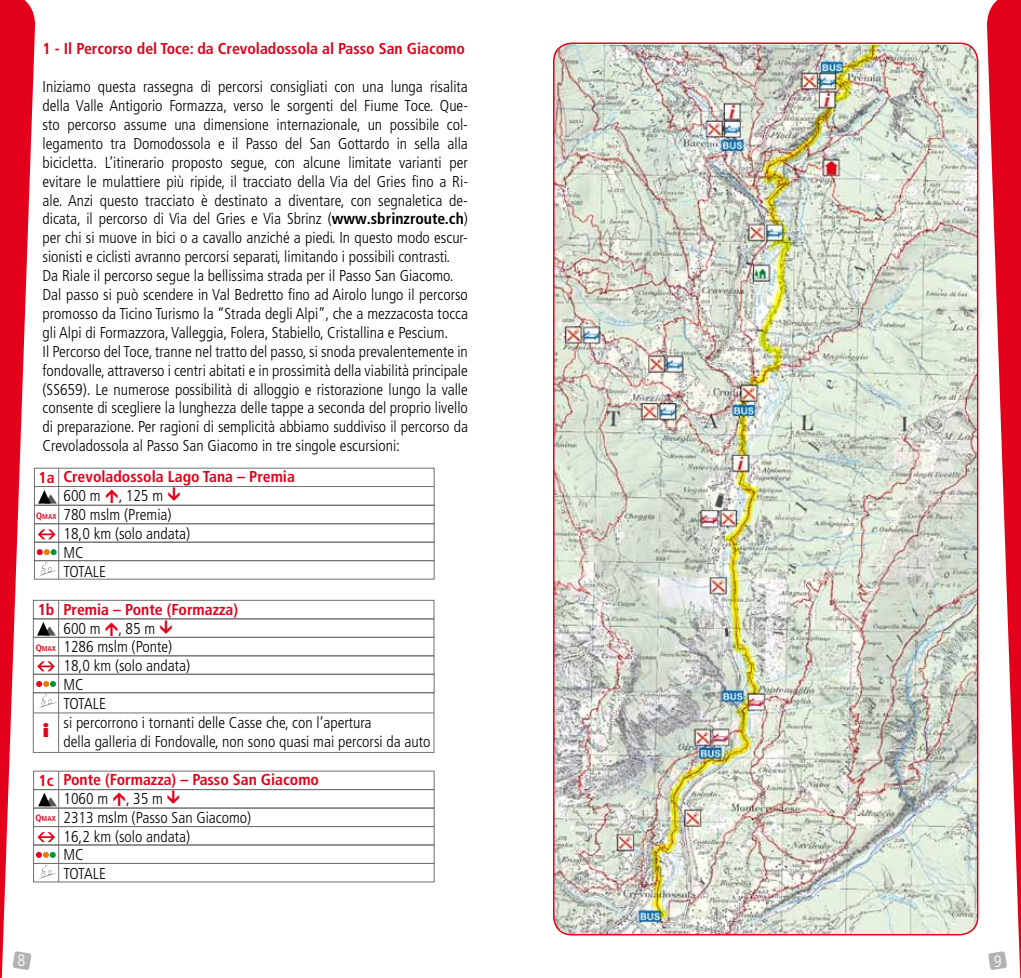
<style>
.page{position:relative;width:1021px;height:978px;background:#fff}
.page>*{position:absolute;margin:0;border:0;box-sizing:border-box;transform-origin:0 0}
.t1{font:800 19.5px "Futura EF";color:#e2001a}
.t2{font:300 condensed 16.5px "Frutiger LT Pro";color:#fff}
.t3{font:300 condensed 15.75px/18.9px "Frutiger LT Pro";color:#000}
.t4{font:700 condensed 15.75px "Frutiger LT Pro";color:#e2001a}
.t5{font:700 condensed 7.05px "Frutiger LT Pro";color:#e2001a}
.s1{font-weight:700}
.s2{font-size:9.3px}
</style>
<div class="page">
<svg style="left:986px;top:0;width:34px;height:970px"></svg>
<img style="left:554px;top:45px;width:423px;height:889px">
<div style="left:553px;top:43px;width:425px;height:892px;border:2px solid #e2001a;border-radius:18px"></div>
<div style="left:34px;top:542px;width:400px;height:19px;border:1px solid #707172"></div>
<div style="left:34px;top:468px;width:400px;height:37px;border:1px solid #707172"></div>
<div style="left:34px;top:505px;width:400px;height:19px;border:1px solid #707172"></div>
<div style="left:34px;top:560px;width:400px;height:19px;border:1px solid #707172"></div>
<div style="left:33px;top:674px;width:401px;height:19px;border:1px solid #707172"></div>
<div style="left:33px;top:600px;width:401px;height:19px;border:1px solid #707172"></div>
<div style="left:33px;top:637px;width:401px;height:19px;border:1px solid #707172"></div>
<div style="left:33px;top:693px;width:401px;height:60px;border:1px solid #707172"></div>
<div style="left:33px;top:845px;width:401px;height:19px;border:1px solid #707172"></div>
<div style="left:33px;top:789px;width:401px;height:19px;border:1px solid #707172"></div>
<div style="left:33px;top:808px;width:401px;height:19px;border:1px solid #707172"></div>
<div style="left:33px;top:826px;width:401px;height:19px;border:1px solid #707172"></div>
<div style="left:33px;top:863px;width:401px;height:19px;border:1px solid #707172"></div>
<div style="left:33px;top:771px;width:401px;height:19px;border:1px solid #707172"></div>
<svg style="left:0;top:0;width:58px;height:978px"></svg>
<hr style="left:58px;top:468px;width:1px;height:111px;background:#707172">
<hr style="left:58px;top:600px;width:1px;height:153px;background:#707172">
<hr style="left:58px;top:771px;width:1px;height:111px;background:#707172">
<hr style="left:33px;top:713px;width:401px;height:1px;background:#707172">
<hr style="left:34px;top:486px;width:400px;height:1px;background:#707172">
<p class="t4" style="left:43px;top:40px;width:424px">1 - Il Percorso del Toce: da Crevoladossola al Passo San Giacomo</p>
<p class="t3" style="left:43px;top:77px;width:427px">Iniziamo questa rassegna di percorsi consigliati con una lunga risalita della Valle Antigorio Formazza, verso le sorgenti del Fiume Toce. Que&shy;sto percorso assume una dimensione internazionale, un possibile col&shy;legamento tra Domodossola e il Passo del San Gottardo in sella alla bicicletta. L’itinerario proposto segue, con alcune limitate varianti per evitare le mulattiere più ripide, il tracciato della Via del Gries fino a Ri&shy;ale. Anzi questo tracciato è destinato a diventare, con segnaletica de&shy;dicata, il percorso di Via del Gries e Via Sbrinz (<span class="s1">www.sbrinzroute.ch</span>) per chi si muove in bici o a cavallo anziché a piedi. In questo modo escur&shy;sionisti e ciclisti avranno percorsi separati, limitando i possibili contrasti.<br>Da Riale il percorso segue la bellissima strada per il Passo San Giacomo.<br>Dal passo si può scendere in Val Bedretto fino ad Airolo lungo il percorso promosso da Ticino Turismo la “Strada degli Alpi”, che a mezzacosta tocca gli Alpi di Formazzora, Valleggia, Folera, Stabiello, Cristallina e Pescium.<br>Il Percorso del Toce, tranne nel tratto del passo, si snoda prevalentemente in fondovalle, attraverso i centri abitati e in prossimità della viabilità principale (SS659). Le numerose possibilità di alloggio e ristorazione lungo la valle consente di scegliere la lunghezza delle tappe a seconda del proprio livello di preparazione. Per ragioni di semplicità abbiamo suddiviso il percorso da Crevoladossola al Passo San Giacomo in tre singole escursioni:</p>
<p class="t4" style="left:63px;top:468px;width:233px">Crevoladossola Lago Tana – Premia</p>
<p class="t3" style="left:63px;top:487px;width:128px">600 m , 125 m<br>780 mslm (Premia)<br>18,0 km (solo andata)<br>MC<br>TOTALE</p>
<p class="t4" style="left:63px;top:600px;width:176px">Premia – Ponte (Formazza)</p>
<p class="t3" style="left:63px;top:619px;width:368px">600 m , 85 m<br>1286 mslm (Ponte)<br>18,0 km (solo andata)<br>MC<br>TOTALE<br>si percorrono i tornanti delle Casse che, con l’apertura<br>della galleria di Fondovalle, non sono quasi mai percorsi da auto</p>
<p class="t4" style="left:63px;top:770px;width:257px">Ponte (Formazza) – Passo San Giacomo</p>
<p class="t3" style="left:63px;top:789px;width:189px">1060 m , 35 m<br>2313 mslm (Passo San Giacomo)<br>16,2 km (solo andata)<br>MC<br>TOTALE</p>
<p class="t4" style="left:39px;top:468px;width:18px">1a</p>
<p class="t5" style="left:36px;top:512px;width:22px"><span class="s2">Q</span>MAX</p>
<p class="t4" style="left:38px;top:600px;width:18px">1b</p>
<p class="t5" style="left:36px;top:644px;width:22px"><span class="s2">Q</span>MAX</p>
<p class="t1" style="left:43px;top:719px;width:8px">i</p>
<p class="t4" style="left:39px;top:771px;width:16px">1c</p>
<p class="t5" style="left:36px;top:815px;width:22px"><span class="s2">Q</span>MAX</p>
<p class="t2" style="left:18px;top:950px;width:10px">88</p>
<p class="t2" style="left:993px;top:952px;width:9px">9</p>
</div>
